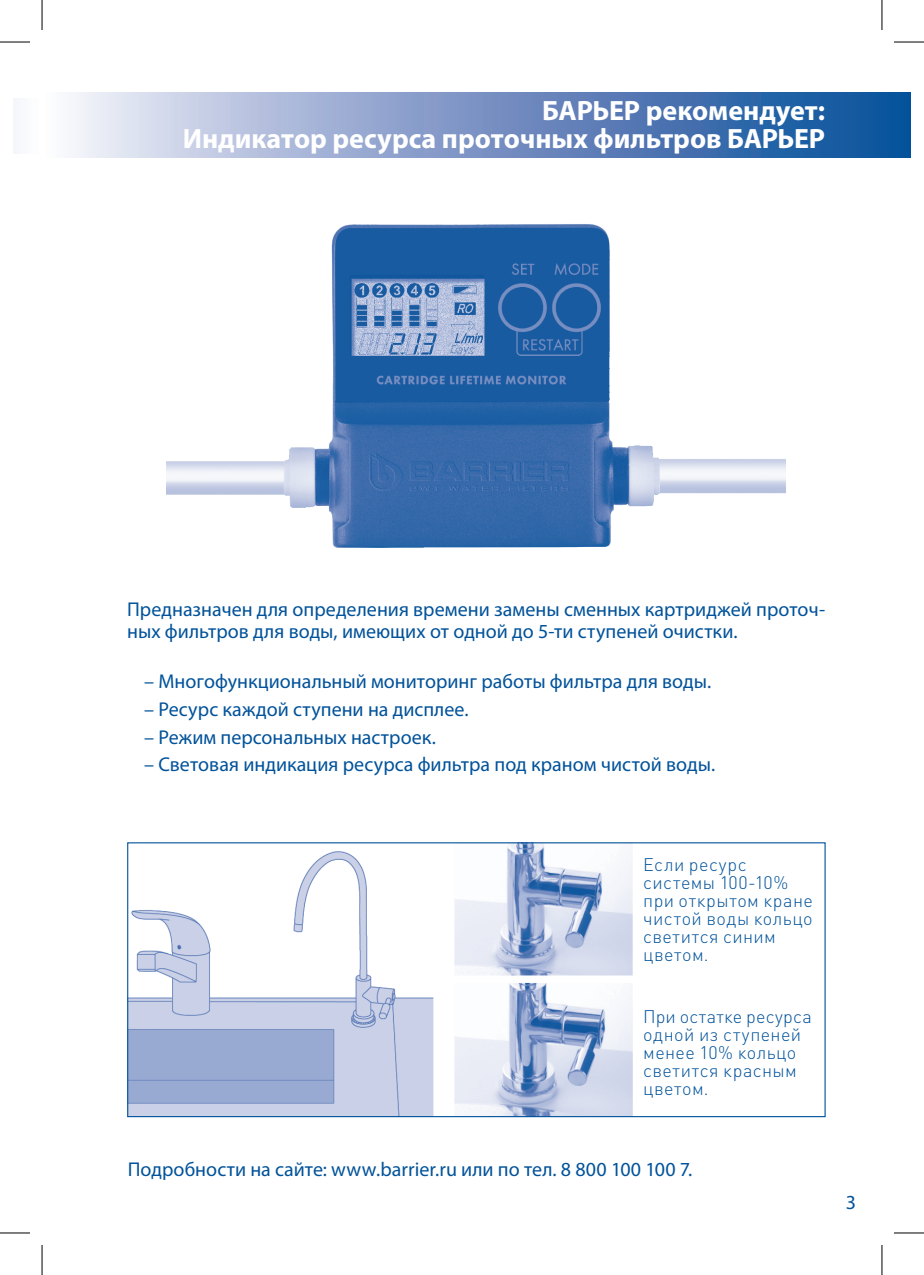
<style>
.page{position:relative;width:924px;height:1275px;background:#fff}
.page>*{position:absolute;margin:0;border:0;box-sizing:border-box;transform-origin:0 0}
.t1{font:700 28px/28px "Myriad Pro";color:#fff;text-align:right}
.t2{font:20px/22px "Myriad Pro";color:#01529a}
.t3{font:300 18px/18px "DIN Pro";letter-spacing:.025em;color:#01529a}
</style>
<div class="page">
<div style="left:14px;top:99px;width:28px;height:54px;background:#fafafd"></div>
<svg style="left:70px;top:93px;width:839px;height:65px;background:#7796c4"></svg>
<img style="left:129px;top:844px;width:504px;height:271px">
<div style="left:127px;top:842px;width:698px;height:275px;border:1px solid #01529a"></div>
<img style="left:166px;top:224px;width:618px;height:324px">
<hr style="left:0;top:42px;width:30px;height:1px;background:#000">
<hr style="left:893px;top:42px;width:30px;height:1px;background:#000">
<hr style="left:0;top:1232px;width:30px;height:1px;background:#000">
<hr style="left:893px;top:1232px;width:30px;height:1px;background:#000">
<hr style="left:42px;top:0;width:1px;height:30px;background:#000">
<hr style="left:42px;top:1245px;width:1px;height:30px;background:#000">
<hr style="left:881px;top:0;width:1px;height:30px;background:#000">
<hr style="left:881px;top:1245px;width:1px;height:30px;background:#000">
<h1 class="t1" style="left:183px;top:95px;width:643px">БАРЬЕР рекомендует:<br>Индикатор ресурса проточных фильтров БАРЬЕР</h1>
<p class="t2" style="left:127px;top:598px;width:699px">Предназначен для определения времени замены сменных картриджей проточ&shy;ных фильтров для воды, имеющих от одной до 5-ти ступеней очистки.</p>
<p class="t2" style="left:144px;top:670px;width:568px">– Многофункциональный мониторинг работы фильтра для воды.</p>
<p class="t2" style="left:144px;top:698px;width:326px">– Ресурс каждой ступени на дисплее.</p>
<p class="t2" style="left:144px;top:725px;width:293px">– Режим персональных настроек.</p>
<p class="t2" style="left:144px;top:753px;width:572px">– Световая индикация ресурса фильтра под краном чистой воды.</p>
<p class="t3" style="left:643px;top:854px;width:171px">Если ресурс системы 100-10% при открытом кране чистой воды кольцо светится синим цветом.</p>
<p class="t3" style="left:643px;top:1006px;width:170px">При остатке ресурса одной из ступеней менее 10% кольцо светится красным цветом.</p>
<p class="t2" style="left:128px;top:1158px;width:566px">Подробности на сайте: www.barrier.ru или по тел. 8 800 100 100 7.</p>
<p class="t2" style="left:845px;top:1190px;width:12px">3</p>
</div>
